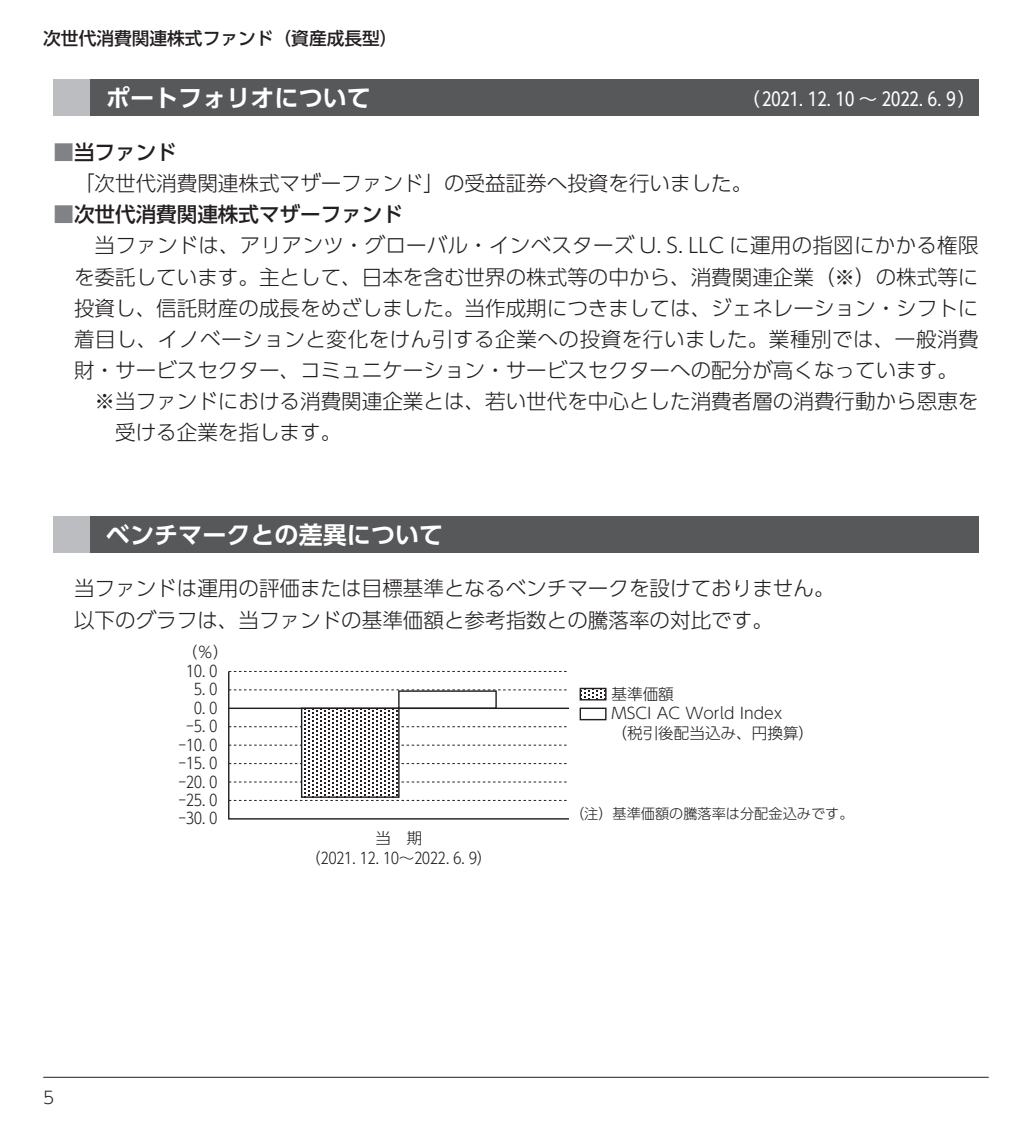
<style>
.page{position:relative;width:1032px;height:1134px;background:#fff}
.page>*{position:absolute;margin:0;border:0;box-sizing:border-box;transform-origin:0 0}
.t1{font:700 24px "UD Shin Go Pro De";color:#fff}
.t2{font:300 20.6px/31.2px "UD Shin Go Pro";color:#231f20}
.t3{font:300 20.6px "UD Shin Go Pro";letter-spacing:.025em;color:#231f20}
.t4{font:500 20.6px "UD Shin Go Pro";color:#231f20}
.t5{font:18.4px "UD Shin Go Pro";color:#fff}
.t6{font:500 17.8px "UD Shin Go Pro";color:#231f20}
.t7{font:300 17px "UD Shin Go Pro";color:#231f20}
.t8{font:300 15.6px/18.4px "UD Shin Go Pro";color:#231f20;text-align:right}
.t9{font:300 14.2px "UD Shin Go Pro";color:#231f20}
.s1{font-weight:500;color:#808285}
.s2{font-weight:500}
.s3{color:#808285}
</style>
<div class="page">
<hr style="left:43px;top:1077px;width:946px;height:1px;background:#231f20">
<div style="left:54px;top:79px;width:924px;height:37px;background:#57585a"></div>
<div style="left:54px;top:79px;width:36px;height:37px;background:#bcbdc0"></div>
<div style="left:54px;top:516px;width:924px;height:37px;background:#57585a"></div>
<div style="left:54px;top:516px;width:36px;height:37px;background:#bcbdc0"></div>
<svg style="left:228px;top:670px;width:341px;height:150px"></svg>
<svg style="left:584px;top:690px;width:18px;height:8px"></svg>
<div style="left:580px;top:688px;width:26px;height:12px;border:1px solid #231f20"></div>
<div style="left:580px;top:708px;width:26px;height:12px;border:1px solid #231f20"></div>
<p class="t6" style="left:43px;top:24px;width:356px">次世代消費関連株式ファンド（資産成長型）</p>
<p class="t1" style="left:106px;top:78px;width:267px">ポートフォリオについて</p>
<p class="t5" style="left:741px;top:84px;width:236px">（ 2021. 12. 10 ～ 2022. 6. 9）</p>
<p class="t2" style="left:74px;top:136px;width:680px;text-indent:-21px"><span class="s1">■</span><span class="s2">当ファンド<br></span>「次世代消費関連株式マザーファンド」の受益証券へ投資を行いました。</p>
<p class="t4" style="left:54px;top:198px;width:351px"><span class="s3">■</span>次世代消費関連株式マザーファンド</p>
<p class="t2" style="left:95px;top:229px;width:885px">当ファンドは、アリアンツ・グローバル・インベスターズ U. S. LLC に運用の指図にかかる権限</p>
<p class="t2" style="left:74px;top:260px;width:906px">を委託しています。主として、日本を含む世界の株式等の中から、消費関連企業（※）の株式等に</p>
<p class="t2" style="left:74px;top:292px;width:906px">投資し、信託財産の成長をめざしました。当作成期につきましては、ジェネレーション・シフトに</p>
<p class="t3" style="left:74px;top:322px;width:906px">着目し、イノベーションと変化をけん引する企業への投資を行いました。業種別では、一般消費</p>
<p class="t2" style="left:74px;top:354px;width:885px">財・サービスセクター、コミュニケーション・サービスセクターへの配分が高くなっています。</p>
<p class="t2" style="left:95px;top:385px;width:885px">※当ファンドにおける消費関連企業とは、若い世代を中心とした消費者層の消費行動から恩恵を</p>
<p class="t2" style="left:115px;top:416px;width:228px">受ける企業を指します。</p>
<p class="t1" style="left:106px;top:515px;width:339px">ベンチマークとの差異について</p>
<p class="t2" style="left:74px;top:572px;width:762px">当ファンドは運用の評価または目標基準となるベンチマークを設けておりません。以下のグラフは、当ファンドの基準価額と参考指数との騰落率の対比です。</p>
<p class="t8" style="left:182px;top:642px;width:48px">（％）</p>
<p class="t8" style="left:186px;top:661px;width:33px">10. 0</p>
<p class="t8" style="left:194px;top:680px;width:25px">5. 0</p>
<p class="t8" style="left:178px;top:698px;width:40px">0. 0 -5. 0 -10. 0 -15. 0 -20. 0 -25. 0 -30. 0</p>
<p class="t8" style="left:305px;top:827px;width:189px;line-height:19.8px;text-align:center">当　期<br>（2021. 12. 10～2022. 6. 9）</p>
<p class="t8" style="left:611px;top:683px;width:204px;line-height:19.8px;text-align:left">基準価額<br>MSCI AC World Index<br>（税引後配当込み、円換算）</p>
<p class="t9" style="left:570px;top:802px;width:285px">（注）基準価額の騰落率は分配金込みです。</p>
<p class="t7" style="left:43px;top:1083px;width:13px">5</p>
</div>
